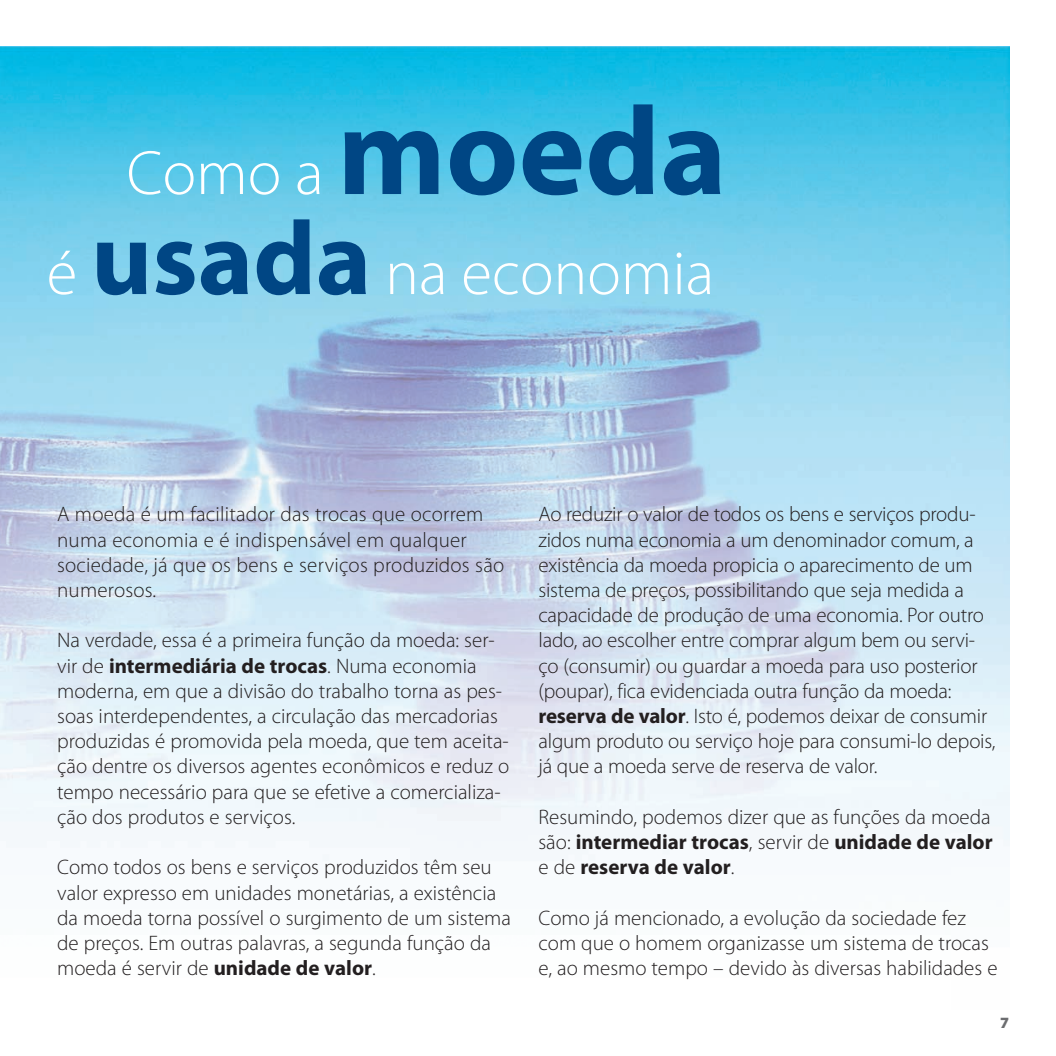
<style>
.page{position:relative;width:1056px;height:1056px;background:#fff}
.page>*{position:absolute;margin:0;border:0;box-sizing:border-box;transform-origin:0 0}
.t1{font:300 63px "Myriad Pro";color:#fff}
.t2{font:300 21px/25.2px "Myriad Pro";color:#231f20}
.t3{font:900 15.75px "Myriad Pro";color:#6c6d70}
.s1{font-weight:700;font-size:126px;color:#004684}
.s2{font-weight:700;font-size:105px;color:#004684}
.s3{font-weight:700}
</style>
<div class="page">
<img style="left:0;top:47px;width:1009px;height:815px">
<h1 class="t1" style="left:127px;top:138px;width:601px">Como a <span class="s1">moeda</span></h1>
<h1 class="t1" style="left:47px;top:238px;width:669px">é <span class="s2">usada</span> na economia</h1>
<p class="t2" style="left:57px;top:502px;width:448px">A moeda é um facilitador das trocas que ocorrem numa economia e é indispensável em qualquer sociedade, já que os bens e serviços produzidos são numerosos.</p>
<p class="t2" style="left:57px;top:628px;width:453px">Na verdade, essa é a primeira função da moeda: ser&shy;vir de <span class="s3">intermediária de trocas</span>. Numa economia moderna, em que a divisão do trabalho torna as pes&shy;soas interdependentes, a circulação das mercadorias produzidas é promovida pela moeda, que tem aceita&shy;ção dentre os diversos agentes econômicos e reduz o tempo necessário para que se efetive a comercializa&shy;ção dos produtos e serviços.</p>
<p class="t2" style="left:57px;top:855px;width:455px">Como todos os bens e serviços produzidos têm seu valor expresso em unidades monetárias, a existência da moeda torna possível o surgimento de um sistema de preços. Em outras palavras, a segunda função da moeda é servir de <span class="s3">unidade de valor</span>.</p>
<p class="t2" style="left:538px;top:502px;width:458px">Ao reduzir o valor de todos os bens e serviços produ&shy;zidos numa economia a um denominador comum, a existência da moeda propicia o aparecimento de um sistema de preços, possibilitando que seja medida a capacidade de produção de uma economia. Por outro lado, ao escolher entre comprar algum bem ou servi&shy;ço (consumir) ou guardar a moeda para uso posterior (poupar), fica evidenciada outra função da moeda: <span class="s3">reserva de valor</span>. Isto é, podemos deixar de consumir algum produto ou serviço hoje para consumi-lo depois, já que a moeda serve de reserva de valor.</p>
<p class="t2" style="left:538px;top:804px;width:456px;text-align:justify">Resumindo, podemos dizer que as funções da moeda são: <span class="s3">intermediar trocas</span>, servir de <span class="s3">unidade de valor </span>e de <span class="s3">reserva de valor</span>.</p>
<p class="t2" style="left:538px;top:905px;width:460px">Como já mencionado, a evolução da sociedade fez com que o homem organizasse um sistema de trocas e, ao mesmo tempo – devido às diversas habilidades e</p>
<p class="t3" style="left:1000px;top:1014px;width:11px">7</p>
</div>
